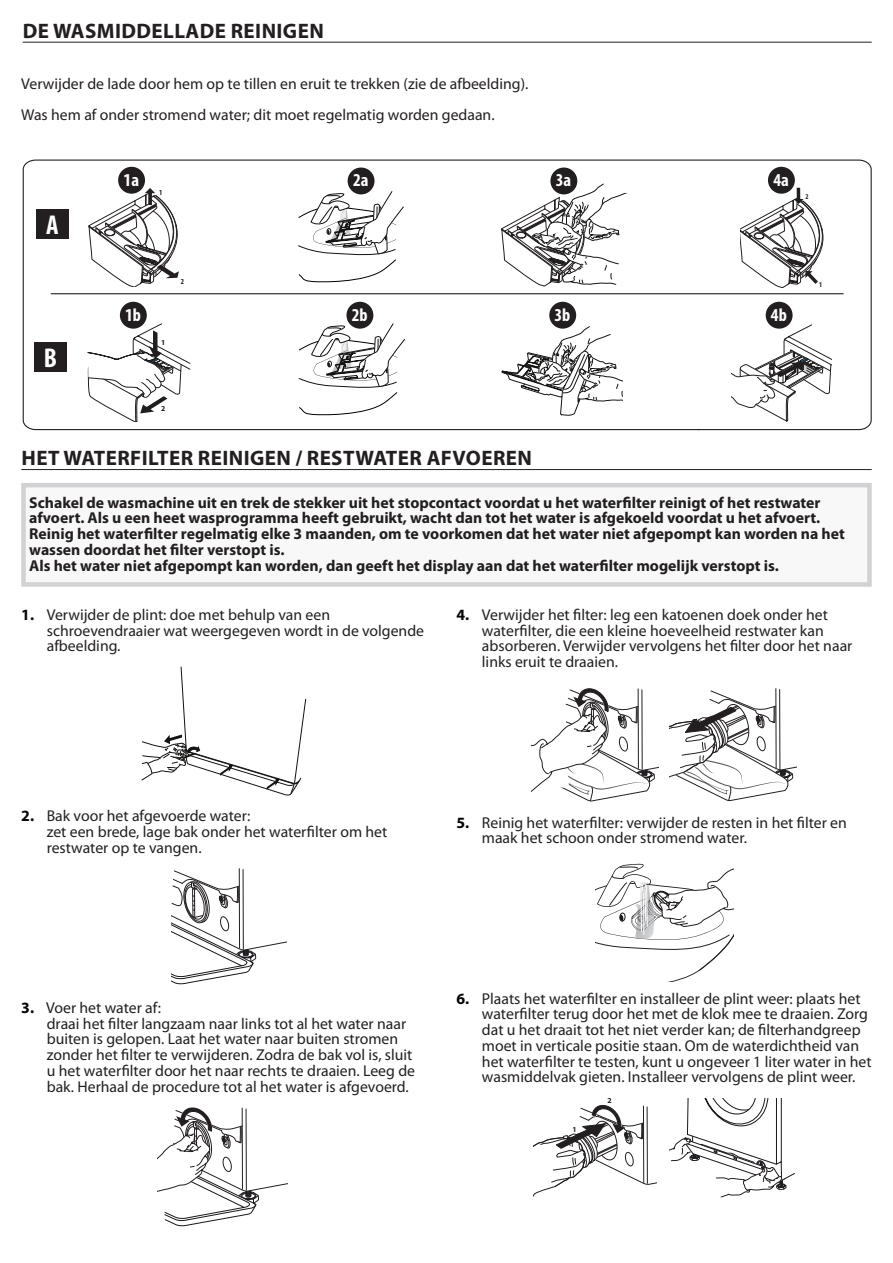
<style>
.page{position:relative;width:893px;height:1263px;background:#fff}
.page>*{position:absolute;margin:0;border:0;box-sizing:border-box;transform-origin:0 0}
.t1{font:700 condensed 27.3px "Myriad Pro";color:#fff}
.Header_14_Underline{font:700 21px "Myriad Pro";letter-spacing:.02em;color:#231f20}
.t2{font:700 condensed 18.15px "Myriad Pro";color:#fff}
.Testo_10_5{font:15.75px/15.8px "Myriad Pro";color:#231f20}
.Header_Bold_Underlin{font:700 15.75px/15.8px "Myriad Pro";color:#231f20}
.t3{font:700 7.65px "Myriad Pro";color:#231f20}
.t4{font:700 condensed 7.65px "Myriad Pro";color:#231f20}
.t5{font:700 7.5px "Myriad Pro";color:#201d1e}
.t6{font:700 condensed 7.35px "Myriad Pro";color:#231f20}
.s1{font-weight:700;color:#040504}
</style>
<div class="page">
<hr style="left:23px;top:42px;width:849px;height:1px;background:#231f20">
<hr style="left:21px;top:469px;width:851px;height:1px;background:#231f20">
<div style="left:24px;top:485px;width:845px;height:99px;background:#f8f8f9"></div>
<div style="left:21px;top:483px;width:851px;height:104px;border:4px solid #d1d2d4"></div>
<svg style="left:141px;top:666px;width:165px;height:130px"></svg>
<svg style="left:171px;top:868px;width:115px;height:116px"></svg>
<svg style="left:158px;top:1107px;width:130px;height:120px"></svg>
<svg style="left:531px;top:688px;width:128px;height:114px"></svg>
<svg style="left:669px;top:688px;width:128px;height:113px"></svg>
<svg style="left:595px;top:863px;width:138px;height:119px"></svg>
<svg style="left:534px;top:1105px;width:122px;height:91px"></svg>
<svg style="left:669px;top:1098px;width:126px;height:99px"></svg>
<svg style="left:23px;top:160px;width:849px;height:270px"></svg>
<svg style="left:88px;top:323px;width:102px;height:99px"></svg>
<svg style="left:501px;top:326px;width:121px;height:90px"></svg>
<svg style="left:731px;top:325px;width:100px;height:96px"></svg>
<svg style="left:298px;top:320px;width:107px;height:97px"></svg>
<svg style="left:297px;top:191px;width:106px;height:94px"></svg>
<svg style="left:502px;top:183px;width:125px;height:103px"></svg>
<svg style="left:741px;top:188px;width:82px;height:100px"></svg>
<svg style="left:89px;top:188px;width:91px;height:98px"></svg>
<div style="left:115px;top:164px;width:33px;height:32px;background:#fff;border-radius:50%"></div>
<div style="left:118px;top:167px;width:27px;height:27px;background:#231f20;border-radius:50%"></div>
<svg style="left:117px;top:299px;width:32px;height:32px"></svg>
<div style="left:120px;top:302px;width:27px;height:27px;background:#231f20;border-radius:50%"></div>
<svg style="left:345px;top:165px;width:32px;height:32px"></svg>
<div style="left:348px;top:168px;width:26px;height:26px;background:#231f20;border-radius:50%"></div>
<svg style="left:344px;top:299px;width:32px;height:32px"></svg>
<div style="left:346px;top:302px;width:27px;height:27px;background:#231f20;border-radius:50%"></div>
<svg style="left:548px;top:165px;width:32px;height:32px"></svg>
<div style="left:550px;top:168px;width:27px;height:26px;background:#231f20;border-radius:50%"></div>
<svg style="left:547px;top:299px;width:32px;height:32px"></svg>
<div style="left:549px;top:302px;width:27px;height:27px;background:#231f20;border-radius:50%"></div>
<div style="left:765px;top:164px;width:32px;height:32px;background:#fff;border-radius:50%"></div>
<div style="left:768px;top:167px;width:27px;height:27px;background:#231f20;border-radius:50%"></div>
<svg style="left:763px;top:299px;width:32px;height:32px"></svg>
<div style="left:766px;top:302px;width:27px;height:27px;background:#231f20;border-radius:50%"></div>
<div style="left:36px;top:210px;width:33px;height:29px;background:#231f20"></div>
<div style="left:34px;top:343px;width:33px;height:29px;background:#231f20"></div>
<hr style="left:51px;top:293px;width:792px;height:1px;background:#231f20">
<p class="Header_14_Underline" style="left:23px;top:17px;width:302px">DE WASMIDDELLADE REINIGEN</p>
<p class="Testo_10_5" style="left:21px;top:75px;width:509px">Verwijder de lade door hem op te tillen en eruit te trekken (zie de afbeelding).</p>
<p class="Testo_10_5" style="left:21px;top:107px;width:475px">Was hem af onder stromend water; dit moet regelmatig worden gedaan.</p>
<p class="t1" style="left:46px;top:208px;width:14px">A</p>
<p class="t1" style="left:44px;top:340px;width:15px">B</p>
<p class="t2" style="left:124px;top:168px;width:17px">1a</p>
<p class="t4" style="left:159px;top:188px;width:5px">1</p>
<p class="t2" style="left:125px;top:303px;width:17px">1b</p>
<p class="t4" style="left:181px;top:277px;width:5px">2</p>
<p class="t5" style="left:161px;top:338px;width:6px">1</p>
<p class="t5" style="left:161px;top:403px;width:6px">2</p>
<p class="t2" style="left:353px;top:169px;width:17px">2a</p>
<p class="t2" style="left:352px;top:303px;width:17px">2b</p>
<p class="t2" style="left:556px;top:169px;width:17px">3a</p>
<p class="t2" style="left:554px;top:303px;width:17px">3b</p>
<p class="t2" style="left:773px;top:168px;width:17px">4a</p>
<p class="t6" style="left:805px;top:192px;width:5px">2</p>
<p class="t2" style="left:771px;top:303px;width:17px">4b</p>
<p class="t6" style="left:819px;top:280px;width:5px">1</p>
<p class="Header_14_Underline" style="left:21px;top:444px;width:512px">HET WATERFILTER REINIGEN / RESTWATER AFVOEREN</p>
<p class="Header_Bold_Underlin" style="left:29px;top:494px;width:793px">Schakel de wasmachine uit en trek de stekker uit het stopcontact voordat u het waterfilter reinigt of het restwater afvoert. Als u een heet wasprogramma heeft gebruikt, wacht dan tot het water is afgekoeld voordat u het afvoert.</p>
<p class="Header_Bold_Underlin" style="left:29px;top:525px;width:817px">Reinig het waterfilter regelmatig elke 3 maanden, om te voorkomen dat het water niet afgepompt kan worden na het wassen doordat het filter verstopt is.</p>
<p class="Header_Bold_Underlin" style="left:29px;top:557px;width:751px">Als het water niet afgepompt kan worden, dan geeft het display aan dat het waterfilter mogelijk verstopt is.</p>
<p class="Testo_10_5" style="left:47px;top:606px;width:379px;text-indent:-26px"><span class="s1">1.</span> Verwijder de plint: doe met behulp van een schroevendraaier wat weergegeven wordt in de volgende afbeelding.</p>
<p class="Testo_10_5" style="left:482px;top:606px;width:372px;text-indent:-26px"><span class="s1">4.</span> Verwijder het filter: leg een katoenen doek onder het waterfilter, die een kleine hoeveelheid restwater kan absorberen. Verwijder vervolgens het filter door het naar links eruit te draaien.</p>
<p class="Testo_10_5" style="left:47px;top:808px;width:342px;text-indent:-26px"><span class="s1">2.</span> Bak voor het afgevoerde water:<br>zet een brede, lage bak onder het waterfilter om het restwater op te vangen.</p>
<p class="Testo_10_5" style="left:482px;top:814px;width:366px;text-indent:-26px"><span class="s1">5.</span> Reinig het waterfilter: verwijder de resten in het filter en maak het schoon onder stromend water.</p>
<p class="Testo_10_5" style="left:47px;top:999px;width:370px;text-indent:-26px"><span class="s1">3.</span> Voer het water af:<br>draai het filter langzaam naar links tot al het water naar buiten is gelopen. Laat het water naar buiten stromen zonder het filter te verwijderen. Zodra de bak vol is, sluit u het waterfilter door het naar rechts te draaien. Leeg de bak. Herhaal de procedure tot al het water is afgevoerd.</p>
<p class="Testo_10_5" style="left:482px;top:990px;width:391px;text-indent:-26px"><span class="s1">6.</span> Plaats het waterfilter en installeer de plint weer: plaats het waterfilter terug door het met de klok mee te draaien. Zorg dat u het draait tot het niet verder kan; de filterhandgreep moet in verticale positie staan. Om de waterdichtheid van het waterfilter te testen, kunt u ongeveer 1 liter water in het wasmiddelvak gieten. Installeer vervolgens de plint weer.</p>
<p class="t3" style="left:572px;top:1124px;width:6px">1</p>
<p class="t3" style="left:607px;top:1096px;width:6px">2</p>
</div>
